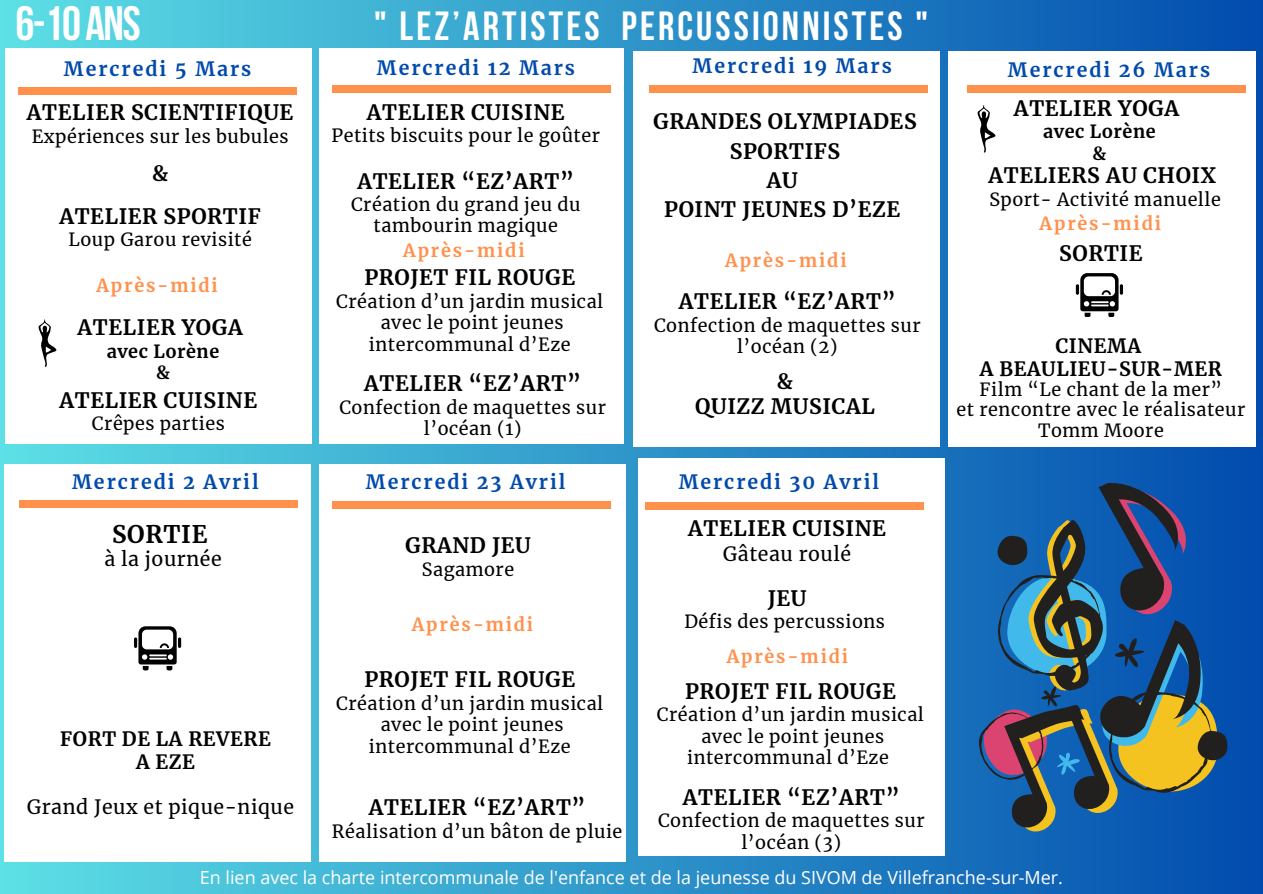
<style>
.page{position:relative;width:1263px;height:894px;background:#fff}
.page>*{position:absolute;margin:0;border:0;box-sizing:border-box;transform-origin:0 0}
.t1{font:700 48px "Bebas Neue";letter-spacing:-.03em;color:#fff}
.t2{font:700 40.5px "Bebas Neue";letter-spacing:.075em;color:#fff}
.t3{font:700 24px "Merriweather";letter-spacing:.03em;color:#000}
.t4{font:700 21px/29.2px "Merriweather";letter-spacing:.03em;color:#000;text-align:center}
.t5{font:700 19.5px "Merriweather";letter-spacing:.1em;color:#004aad}
.t6{font:19.5px "Merriweather";letter-spacing:.03em;color:#000}
.t7{font:700 19.5px/22.5px "Merriweather";letter-spacing:.03em;color:#000;text-align:center}
.t8{font:18px/21.3px "Merriweather";letter-spacing:.03em;color:#000;text-align:center}
.t9{font:18px "Open Sans";color:#fff}
.t10{font:700 18px "Merriweather";letter-spacing:.1em;color:#ff914d}
.t11{font:700 18px/21.3px "Merriweather";letter-spacing:.03em;color:#000;text-align:center}
</style>
<div class="page">
<div style="left:0;top:0;width:1263px;height:893px;background:linear-gradient(to right,#61e1e7,#044eae)"></div>
<div style="left:6px;top:49px;width:306px;height:395px;background:#fff"></div>
<div style="left:319px;top:49px;width:305px;height:395px;background:#fff"></div>
<div style="left:633px;top:52px;width:306px;height:394px;background:#fff"></div>
<div style="left:948px;top:52px;width:307px;height:394px;background:#fff"></div>
<div style="left:5px;top:464px;width:306px;height:397px;background:#fff"></div>
<div style="left:319px;top:464px;width:306px;height:397px;background:#fff"></div>
<div style="left:638px;top:458px;width:306px;height:397px;background:#fff"></div>
<div style="left:19px;top:87px;width:278px;height:8px;background:#ff914d"></div>
<div style="left:333px;top:85px;width:278px;height:8px;background:#ff914d"></div>
<div style="left:650px;top:85px;width:278px;height:8px;background:#ff914d"></div>
<div style="left:967px;top:85px;width:278px;height:8px;background:#ff914d"></div>
<div style="left:19px;top:500px;width:278px;height:7px;background:#ff914d"></div>
<div style="left:333px;top:501px;width:278px;height:7px;background:#ff914d"></div>
<div style="left:646px;top:502px;width:278px;height:8px;background:#ff914d"></div>
<svg style="left:39px;top:319px;width:18px;height:48px"></svg>
<svg style="left:978px;top:105px;width:18px;height:48px"></svg>
<svg style="left:134px;top:626px;width:47px;height:44px"></svg>
<svg style="left:978px;top:479px;width:250px;height:357px;background:#325e85"></svg>
<svg style="left:1076px;top:273px;width:47px;height:44px"></svg>
<h1 class="t1" style="left:15px;top:4px;width:127px">6-10ANS</h1>
<h2 class="t5" style="left:64px;top:56px;width:189px">Mercredi 5 Mars</h2>
<p class="t4" style="left:27px;top:98px;width:268px">ATELIER SCIENTIFIQUE</p>
<p class="t8" style="left:32px;top:125px;width:258px">Expériences sur les bubules</p>
<h5 class="t4" style="left:152px;top:159px;width:17px">&amp;</h5>
<p class="t4" style="left:59px;top:201px;width:203px">ATELIER SPORTIF</p>
<p class="t8" style="left:69px;top:229px;width:185px">Loup Garou revisité</p>
<h3 class="t10" style="left:96px;top:274px;width:123px">Après-midi</h3>
<p class="t4" style="left:78px;top:313px;width:167px">ATELIER YOGA</p>
<p class="t11" style="left:107px;top:340px;width:114px">avec Lorène &amp;</p>
<p class="t4" style="left:59px;top:385px;width:199px">ATELIER CUISINE</p>
<p class="t8" style="left:92px;top:413px;width:134px">Crêpes parties</p>
<p class="t2" style="left:374px;top:10px;width:556px">" LEZ’ARTISTES PERCUSSIONNISTES "</p>
<h5 class="t5" style="left:377px;top:56px;width:200px">Mercredi 12 Mars</h5>
<p class="t5" style="left:693px;top:54px;width:201px">Mercredi 19 Mars</p>
<p class="t5" style="left:1008px;top:58px;width:204px">Mercredi 26 Mars</p>
<p class="t4" style="left:367px;top:98px;width:199px">ATELIER CUISINE</p>
<h5 class="t8" style="left:331px;top:125px;width:270px">Petits biscuits pour le goûter</h5>
<h5 class="t4" style="left:357px;top:166px;width:218px">ATELIER “EZ’ART”</h5>
<h5 class="t8" style="left:351px;top:194px;width:231px">Création du grand jeu du tambourin magique</h5>
<p class="t10" style="left:403px;top:239px;width:123px">Après-midi</p>
<p class="t4" style="left:364px;top:263px;width:212px">PROJET FIL ROUGE</p>
<p class="t8" style="left:336px;top:291px;width:268px">Création d’un jardin musical</p>
<p class="t8" style="left:369px;top:312px;width:203px">avec le point jeunes intercommunal d’Eze</p>
<p class="t4" style="left:364px;top:369px;width:218px">ATELIER “EZ’ART”</p>
<p class="t8" style="left:339px;top:396px;width:268px">Confection de maquettes sur l’océan (1)</p>
<h5 class="t4" style="left:653px;top:107px;width:265px">GRANDES OLYMPIADES<br>SPORTIFS<br>AU<br>POINT JEUNES D’EZE</h5>
<h5 class="t10" style="left:725px;top:249px;width:123px">Après-midi</h5>
<p class="t4" style="left:679px;top:287px;width:218px">ATELIER “EZ’ART”</p>
<h4 class="t8" style="left:654px;top:314px;width:268px">Confection de maquettes sur l’océan (2)</h4>
<p class="t4" style="left:695px;top:369px;width:181px;line-height:24.8px">&amp;<br>QUIZZ MUSICAL</p>
<p class="t4" style="left:1014px;top:94px;width:167px">ATELIER YOGA</p>
<p class="t11" style="left:1043px;top:121px;width:114px">avec Lorène &amp;</p>
<p class="t4" style="left:988px;top:161px;width:229px">ATELIERS AU CHOIX</p>
<h3 class="t8" style="left:989px;top:189px;width:233px">Sport- Activité manuelle</h3>
<h5 class="t10" style="left:1040px;top:212px;width:123px">Après-midi</h5>
<p class="t4" style="left:1059px;top:239px;width:85px">SORTIE</p>
<p class="t7" style="left:1055px;top:335px;width:87px">CINEMA</p>
<p class="t7" style="left:980px;top:357px;width:243px">A BEAULIEU-SUR-MER</p>
<h3 class="t8" style="left:980px;top:379px;width:244px">Film “Le chant de la mer”</h3>
<p class="t8" style="left:956px;top:399px;width:290px">et rencontre avec le réalisateur</p>
<p class="t8" style="left:1038px;top:419px;width:127px">Tomm Moore</p>
<p class="t5" style="left:72px;top:469px;width:188px">Mercredi 2 Avril</p>
<p class="t5" style="left:366px;top:469px;width:201px">Mercredi 23 Avril</p>
<p class="t3" style="left:112px;top:518px;width:97px">SORTIE</p>
<p class="t6" style="left:104px;top:547px;width:119px">à la journée</p>
<p class="t7" style="left:60px;top:728px;width:212px">FORT DE LA REVERE<br>A EZE</p>
<h3 class="t6" style="left:27px;top:794px;width:269px">Grand Jeux et pique-nique</h3>
<p class="t4" style="left:405px;top:530px;width:127px">GRAND JEU</p>
<p class="t8" style="left:422px;top:558px;width:94px">Sagamore</p>
<p class="t10" style="left:412px;top:612px;width:123px">Après-midi</p>
<p class="t4" style="left:364px;top:665px;width:212px">PROJET FIL ROUGE</p>
<p class="t8" style="left:336px;top:692px;width:268px">Création d’un jardin musical</p>
<h4 class="t8" style="left:369px;top:714px;width:203px">avec le point jeunes intercommunal d’Eze</h4>
<p class="t4" style="left:369px;top:793px;width:218px">ATELIER “EZ’ART”</p>
<p class="t8" style="left:332px;top:820px;width:292px">Réalisation d’un bâton de pluie</p>
<p class="t5" style="left:679px;top:469px;width:202px">Mercredi 30 Avril</p>
<p class="t4" style="left:688px;top:513px;width:199px">ATELIER CUISINE</p>
<p class="t6" style="left:723px;top:541px;width:130px">Gâteau roulé</p>
<p class="t4" style="left:768px;top:583px;width:40px">JEU</p>
<p class="t8" style="left:684px;top:611px;width:202px">Défis des percussions</p>
<p class="t10" style="left:727px;top:644px;width:123px">Après-midi</p>
<h4 class="t4" style="left:685px;top:676px;width:212px">PROJET FIL ROUGE</h4>
<p class="t8" style="left:657px;top:703px;width:268px">Création d’un jardin musical</p>
<p class="t8" style="left:687px;top:725px;width:203px">avec le point jeunes intercommunal d’Eze</p>
<p class="t4" style="left:683px;top:782px;width:218px">ATELIER “EZ’ART”</p>
<h5 class="t8" style="left:658px;top:809px;width:268px">Confection de maquettes sur l’océan (3)</h5>
<p class="t9" style="left:200px;top:864px;width:865px">En lien avec la charte intercommunale de l'enfance et de la jeunesse du SIVOM de Villefranche-sur-Mer.</p>
</div>
